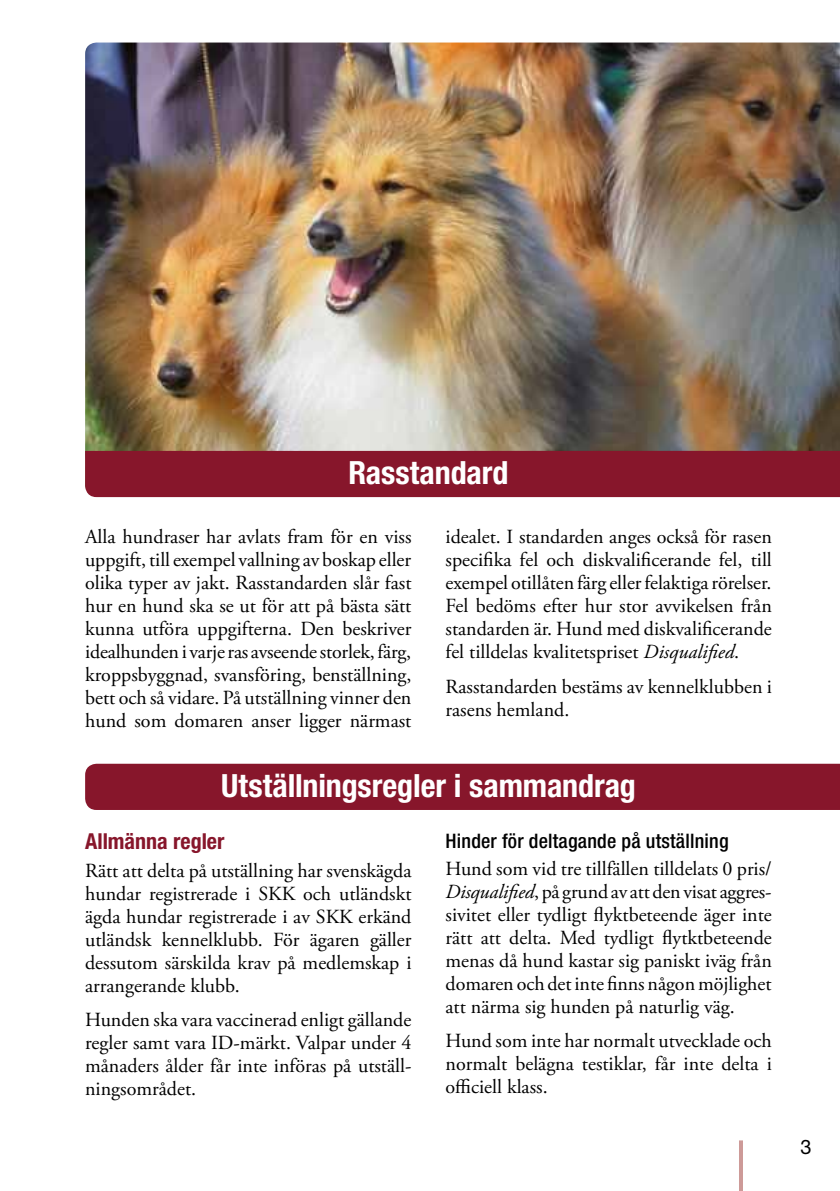
<style>
.page{position:relative;width:840px;height:1191px;background:#fff}
.page>*{position:absolute;margin:0;border:0;box-sizing:border-box;transform-origin:0 0}
.t1{font:700 condensed 32px "Helvetica Neue LT Std";letter-spacing:-.005em;color:#fff}
.t2{font:700 condensed 22px "Helvetica Neue LT Std";color:#87162b}
.t3{font:20px/23px "Adobe Garamond Pro";color:#000;text-align:justify}
.t4{font:500 condensed 20px "Helvetica Neue LT Std";letter-spacing:.01em;color:#000}
.t5{font:20px "Helvetica Neue LT Std";color:#000}
.s1{font-style:italic}
</style>
<div class="page">
<svg style="left:739px;top:1140px;width:3px;height:51px"></svg>
<img style="left:85px;top:43px;width:754px;height:408px">
<div style="left:85px;top:451px;width:754px;height:46px;background:#87162b"></div>
<div style="left:85px;top:763px;width:754px;height:47px;background:#87162b"></div>
<h1 class="t1" style="left:348px;top:453px;width:161px">Rasstandard</h1>
<p class="t3" style="left:85px;top:526px;width:328px">Alla hundraser har avlats fram för en viss uppgift, till exempel vallning av boskap eller olika typer av jakt. Rasstandarden slår fast hur en hund ska se ut för att på bästa sätt kunna utföra uppgifterna. Den beskriver idealhunden i varje ras avseende storlek, färg, kroppsbyggnad, svansföring, benställning, bett och så vidare. På utställning vinner den hund som domaren anser ligger närmast</p>
<p class="t3" style="left:445px;top:526px;width:328px">idealet. I standarden anges också för rasen specifika fel och diskvalificerande fel, till exempel otillåten färg eller felaktiga rörelser.<br>Fel bedöms efter hur stor avvikelsen från standarden är. Hund med diskvalificerande fel tilldelas kvalitetspriset <span class="s1">Disqualified</span>.</p>
<p class="t3" style="left:445px;top:675px;width:327px">Rasstandarden bestäms av kennelklubben i rasens hemland.</p>
<h1 class="t1" style="left:221px;top:766px;width:416px">Utställningsregler i sammandrag</h1>
<p class="t2" style="left:85px;top:828px;width:141px">Allmänna regler</p>
<p class="t3" style="left:85px;top:859px;width:328px">Rätt att delta på utställning har svenskägda hundar registrerade i SKK och utländskt ägda hundar registrerade i av SKK erkänd utländsk kennelklubb. För ägaren gäller dessutom särskilda krav på medlemskap i arrangerande klubb.</p>
<p class="t3" style="left:85px;top:1009px;width:327px">Hunden ska vara vaccinerad enligt gällande regler samt vara ID-märkt. Valpar under 4 månaders ålder får inte införas på utställ&shy;ningsområdet.</p>
<p class="t4" style="left:445px;top:829px;width:284px">Hinder för deltagande på utställning</p>
<p class="t3" style="left:445px;top:857px;width:328px">Hund som vid tre tillfällen tilldelats 0 pris/ <span class="s1">Disqualified</span>, på grund av att den visat aggres&shy;sivitet eller tydligt flyktbeteende äger inte rätt att delta. Med tydligt flytktbeteende menas då hund kastar sig paniskt iväg från domaren och det inte finns någon möjlighet att närma sig hunden på naturlig väg.</p>
<p class="t3" style="left:445px;top:1030px;width:327px">Hund som inte har normalt utvecklade och normalt belägna testiklar, får inte delta i officiell klass.</p>
<p class="t5" style="left:800px;top:1135px;width:13px">3</p>
</div>
